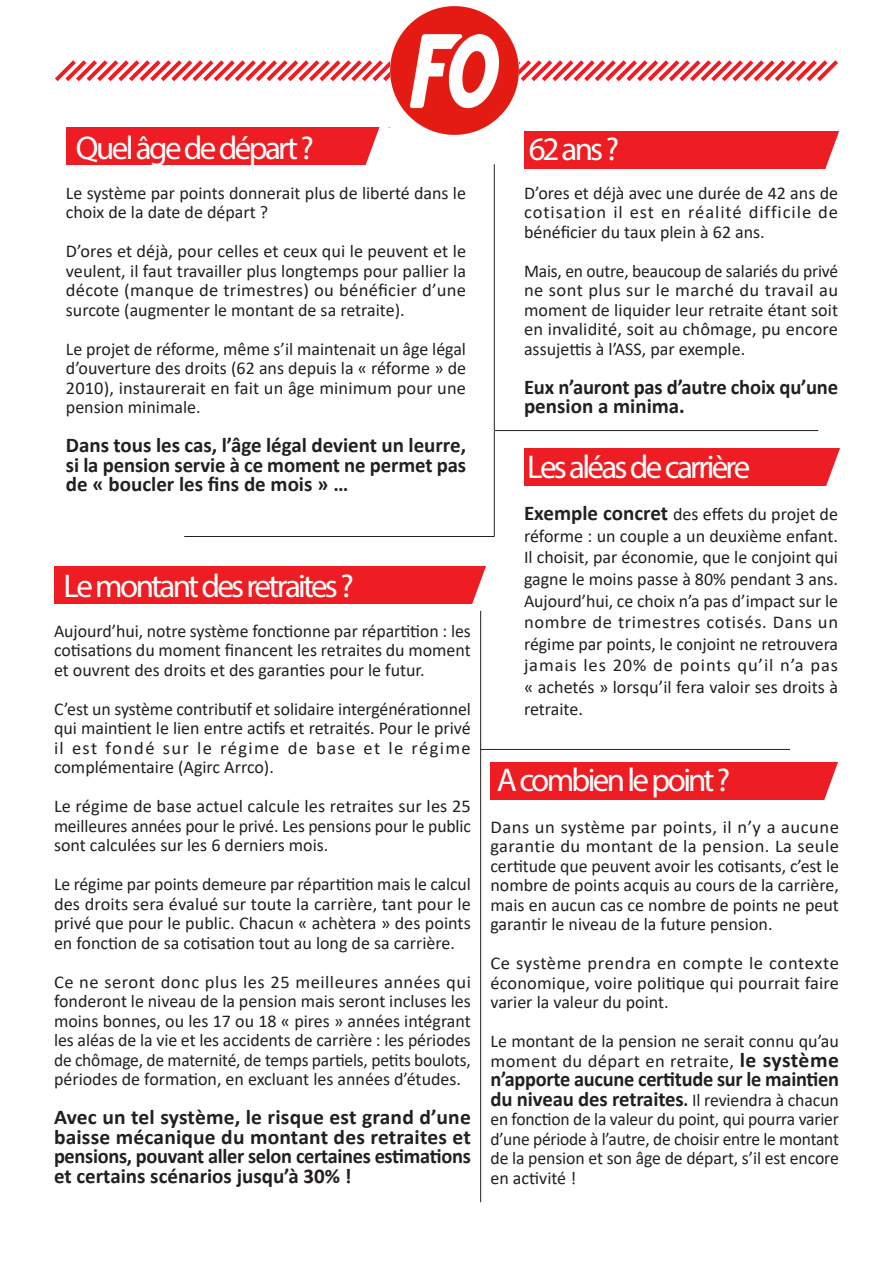
<style>
.page{position:relative;width:893px;height:1263px;background:#fff}
.page>*{position:absolute;margin:0;border:0;box-sizing:border-box;transform-origin:0 0}
.Titre_2{font:33px "Myriad Pro";letter-spacing:-.08em;color:#fff}
.Chapo{font:700 21px/19.5px "Calibri";letter-spacing:-.005em;color:#231f20}
.Chapo-2{font:18px/19.5px "Calibri";color:#231f20;text-align:justify}
.s1{font-weight:700;font-size:21px}
.s2{font-size:18px}
.s3{font-weight:400;font-size:18px}
</style>
<div class="page">
<hr style="left:480px;top:611px;width:1px;height:591px;background:#231f20">
<div style="left:490px;top:763px;width:349px;height:37px;background:#ee1d23"></div>
<svg style="left:824px;top:762px;width:15px;height:38px"></svg>
<div style="left:54px;top:566px;width:432px;height:38px;background:#ee1d23"></div>
<svg style="left:472px;top:566px;width:14px;height:45px"></svg>
<div style="left:66px;top:127px;width:334px;height:37px;background:#ee1d23"></div>
<svg style="left:365px;top:127px;width:35px;height:38px"></svg>
<div style="left:524px;top:131px;width:315px;height:38px;background:#ee1d23"></div>
<svg style="left:825px;top:132px;width:14px;height:37px"></svg>
<svg style="left:55px;top:60px;width:783px;height:22px"></svg>
<img style="left:391px;top:7px;width:127px;height:128px">
<hr style="left:494px;top:164px;width:1px;height:373px;background:#231f20">
<hr style="left:184px;top:536px;width:310px;height:1px;background:#231f20">
<hr style="left:495px;top:430px;width:323px;height:1px;background:#231f20">
<div style="left:524px;top:448px;width:318px;height:37px;background:#ee1d23"></div>
<svg style="left:824px;top:448px;width:18px;height:38px"></svg>
<hr style="left:480px;top:749px;width:310px;height:1px;background:#231f20">
<p class="Titre_2" style="left:76px;top:128px;width:239px">Quel âge de départ ?</p>
<p class="Titre_2" style="left:529px;top:129px;width:92px">62 ans ?</p>
<p class="Chapo-2" style="left:66px;top:182px;width:402px">Le système par points donnerait plus de liberté dans le choix de la date de départ ?</p>
<p class="Chapo-2" style="left:66px;top:241px;width:402px">D’ores et déjà, pour celles et ceux qui le peuvent et le veulent, il faut travailler plus longtemps pour pallier la décote (manque de trimestres) ou bénéficier d’une surcote (augmenter le montant de sa retraite).</p>
<p class="Chapo-2" style="left:66px;top:338px;width:402px">Le projet de réforme, même s’il maintenait un âge légal d’ouverture des droits (62 ans depuis la « réforme » de 2010), instaurerait en fait un âge minimum pour une pension minimale.</p>
<p class="Chapo" style="left:66px;top:435px;width:402px;text-align:justify">Dans tous les cas, l’âge légal devient un leurre, si la pension servie à ce moment ne permet pas de « boucler les fins de mois » …</p>
<p class="Titre_2" style="left:64px;top:565px;width:292px">Le montant des retraites ?</p>
<p class="Chapo-2" style="left:54px;top:620px;width:418px">Aujourd’hui, notre système fonctionne par répartition : les cotisations du moment financent les retraites du moment et ouvrent des droits et des garanties pour le futur.</p>
<p class="Chapo-2" style="left:54px;top:698px;width:418px">C’est un système contributif et solidaire intergénérationnel qui maintient le lien entre actifs et retraités. Pour le privé il est fondé sur le régime de base et le régime complémentaire (Agirc Arrco).</p>
<p class="Chapo-2" style="left:54px;top:796px;width:418px">Le régime de base actuel calcule les retraites sur les 25 meilleures années pour le privé. Les pensions pour le public sont calculées sur les 6 derniers mois.</p>
<p class="Chapo-2" style="left:54px;top:874px;width:418px">Le régime par points demeure par répartition mais le calcul des droits sera évalué sur toute la carrière, tant pour le privé que pour le public. Chacun « achètera » des points en fonction de sa cotisation tout au long de sa carrière.</p>
<p class="Chapo-2" style="left:54px;top:971px;width:418px">Ce ne seront donc plus les 25 meilleures années qui fonderont le niveau de la pension mais seront incluses les moins bonnes, ou les 17 ou 18 « pires » années intégrant les aléas de la vie et les accidents de carrière : les périodes de chômage, de maternité, de temps partiels, petits boulots, périodes de formation, en excluant les années d’études.</p>
<p class="Chapo" style="left:54px;top:1107px;width:418px;text-align:justify">Avec un tel système, le risque est grand d’une baisse mécanique du montant des retraites et pensions, pouvant aller selon certaines estimations et certains scénarios jusqu’à 30% !</p>
<p class="Chapo-2" style="left:524px;top:182px;width:316px">D’ores et déjà avec une durée de 42 ans de cotisation il est en réalité difficile de bénéficier du taux plein à 62 ans.</p>
<p class="Chapo-2" style="left:524px;top:260px;width:316px">Mais, en outre, beaucoup de salariés du privé ne sont plus sur le marché du travail au moment de liquider leur retraite étant soit en invalidité, soit au chômage, pu encore assujettis à l’ASS, par exemple.</p>
<p class="Chapo" style="left:524px;top:377px;width:316px">Eux n’auront pas d’autre choix qu’une pension a minima.</p>
<p class="Titre_2" style="left:527px;top:447px;width:224px">Les aléas de carrière</p>
<p class="Chapo-2" style="left:524px;top:503px;width:316px;line-height:21.6px"><span class="s1">Exemple concret</span> des effets du projet de réforme : un couple a un deuxième enfant.<br>Il choisit, par économie, que le conjoint qui gagne le moins passe à 80% pendant 3 ans.<br>Aujourd’hui, ce choix n’a pas d’impact sur le nombre de trimestres cotisés. Dans un régime par points, le conjoint ne retrouvera jamais les 20% de points qu’il n’a pas « achetés » lorsqu’il fera valoir ses droits à retraite.</p>
<p class="Titre_2" style="left:497px;top:760px;width:235px">A combien le point ?</p>
<p class="Chapo-2" style="left:490px;top:816px;width:350px">Dans un système par points, il n’y a aucune garantie du montant de la pension. La seule certitude que peuvent avoir les cotisants, c’est le nombre de points acquis au cours de la carrière, mais en aucun cas ce nombre de points ne peut garantir le niveau de la future pension.</p>
<p class="Chapo-2" style="left:490px;top:953px;width:350px">Ce système prendra en compte le contexte économique, voire politique qui pourrait faire varier la valeur du point.</p>
<p class="Chapo-2" style="left:490px;top:1031px;width:350px">Le montant de la pension ne serait connu qu’au moment du départ en retraite, <span class="s1">le système</span></p>
<p class="Chapo" style="left:490px;top:1069px;width:350px">n’apporte aucune certitude sur le maintien du niveau des retraites<span class="s2">.</span> <span class="s3">Il reviendra à chacun</span></p>
<p class="Chapo-2" style="left:490px;top:1109px;width:350px">en fonction de la valeur du point, qui pourra varier d’une période à l’autre, de choisir entre le montant de la pension et son âge de départ, s’il est encore en activité !</p>
</div>
